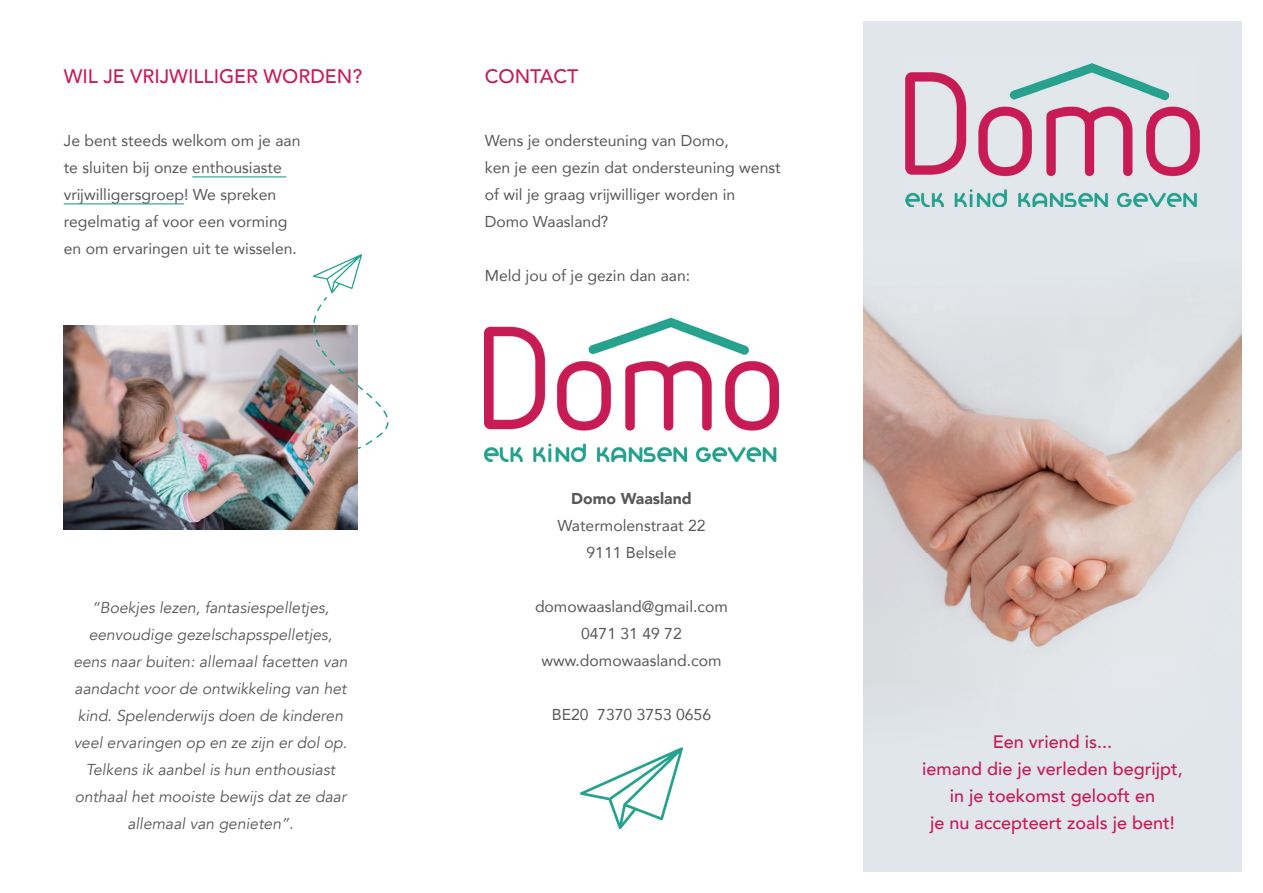
<style>
.page{position:relative;width:1263px;height:893px;background:#fff}
.page>*{position:absolute;margin:0;border:0;box-sizing:border-box;transform-origin:0 0}
.t1{font:500 19.5px "Avenir";color:#c81b55}
.t2{font:500 18px/27px "Avenir";color:#c81b55;text-align:center}
.t3{font:15.75px/27px "Avenir";color:#57585a}
.t4{font:italic 15.75px/27px "Avenir";color:#57585a;text-align:center}
.t5{font:900 15.75px "Avenir";color:#57585a}
</style>
<div class="page">
<div style="left:863px;top:21px;width:379px;height:851px;background:#e0e6eb"></div>
<img style="left:863px;top:303px;width:379px;height:386px">
<img style="left:906px;top:64px;width:293px;height:143px">
<svg style="left:580px;top:747px;width:103px;height:82px"></svg>
<hr style="left:192px;top:176px;width:94px;height:1px;background:#26a28f">
<hr style="left:64px;top:203px;width:120px;height:1px;background:#26a28f">
<img style="left:485px;top:318px;width:293px;height:143px">
<img style="left:64px;top:326px;width:293px;height:204px">
<img style="left:281px;top:254px;width:108px;height:196px">
<p class="t1" style="left:64px;top:60px;width:300px">WIL JE VRIJWILLIGER WORDEN?</p>
<p class="t1" style="left:485px;top:60px;width:95px">CONTACT</p>
<p class="t3" style="left:64px;top:127px;width:238px">Je bent steeds welkom om je aan te sluiten bĳ onze enthousiaste vrĳwilligersgroep! We spreken regelmatig af voor een vorming en om ervaringen uit te wisselen.</p>
<p class="t3" style="left:485px;top:127px;width:297px">Wens je ondersteuning van Domo,<br>ken je een gezin dat ondersteuning wenst of wil je graag vrĳwilliger worden in<br>Domo Waasland?</p>
<p class="t3" style="left:485px;top:262px;width:207px">Meld jou of je gezin dan aan:</p>
<p class="t4" style="left:73px;top:594px;width:276px">“Boekjes lezen, fantasiespelletjes, eenvoudige gezelschapsspelletjes, eens naar buiten: allemaal facetten van aandacht voor de ontwikkeling van het kind. Spelenderwijs doen de kinderen veel ervaringen op en ze zijn er dol op.<br>Telkens ik aanbel is hun enthousiast onthaal het mooiste bewijs dat ze daar allemaal van genieten”.</p>
<p class="t5" style="left:571px;top:485px;width:122px">Domo Waasland</p>
<p class="t3" style="left:557px;top:512px;width:150px;text-align:center">Watermolenstraat 22<br>9111 Belsele</p>
<p class="t3" style="left:535px;top:593px;width:194px;text-align:center">domowaasland@gmail.com<br>0471 31 49 72 www.domowaasland.com</p>
<p class="t3" style="left:552px;top:701px;width:161px">BE20 7370 3753 0656</p>
<p class="t2" style="left:922px;top:727px;width:262px">Een vriend is...<br>iemand die je verleden begrijpt, in je toekomst gelooft en<br>je nu accepteert zoals je bent!</p>
</div>
